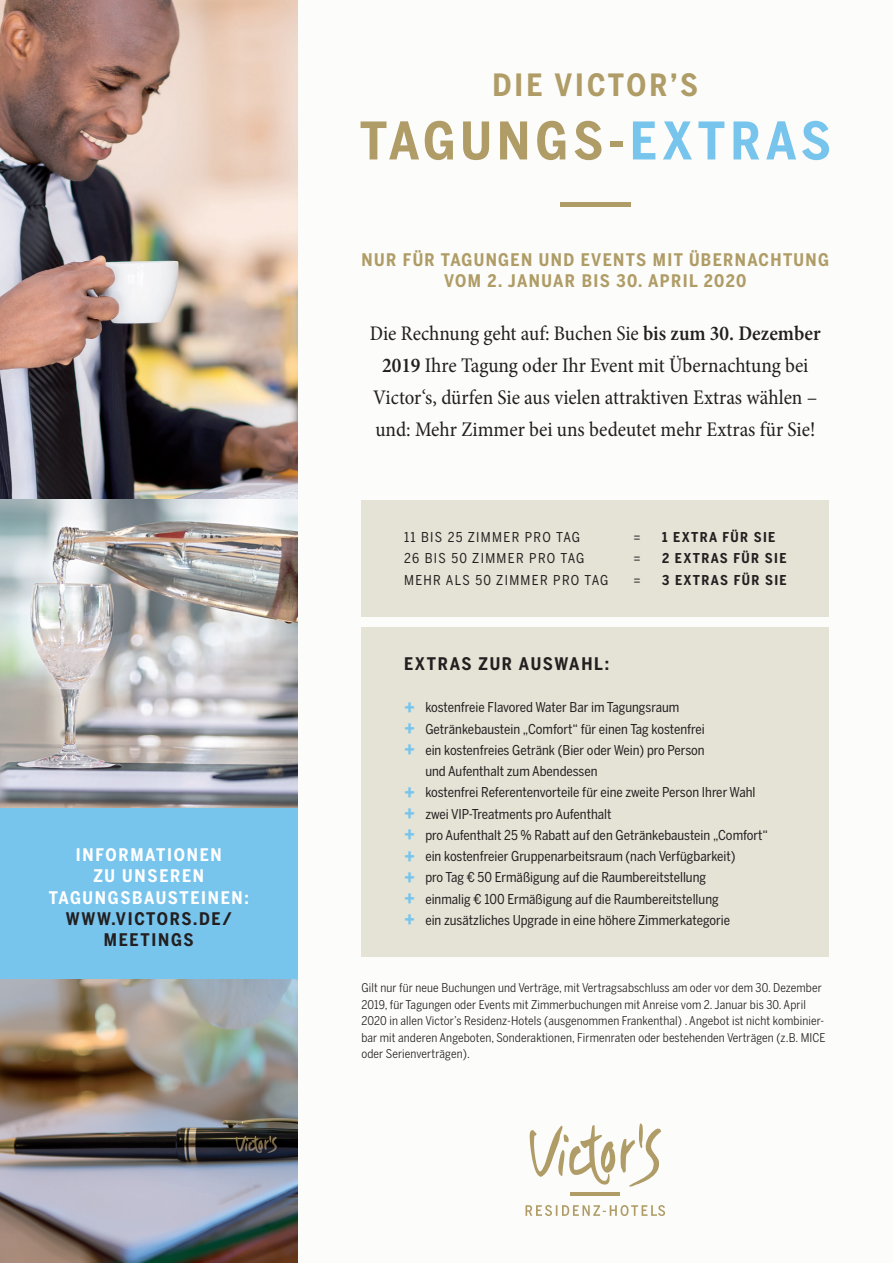
<style>
.page{position:relative;width:893px;height:1263px;background:#fcfcfa}
.page>*{position:absolute;margin:0;border:0;box-sizing:border-box;transform-origin:0 0}
.t1{font:700 51.3px "Benton Sans Cond";letter-spacing:.095em;color:#af9c66}
.t2{font:700 30.45px "Benton Sans Cond";letter-spacing:.1em;color:#af9c66}
.t3{font:condensed 21px/32px "Minion Pro";color:#231f20;text-align:center}
.t4{font:700 17.25px/21.3px "Benton Sans Cond";letter-spacing:.08em;color:#af9c66;text-align:center}
.t5{font:700 17.25px/21.3px "Benton Sans Cond";letter-spacing:.1em;color:#fff;text-align:center}
.t6{font:700 17.25px/21.3px "Benton Sans Cond";letter-spacing:.1em;color:#231f20;text-align:center}
.t7{font:13.5px "Benton Sans Cond";color:#231f20}
.t8{font:13.5px "Benton Sans Cond";letter-spacing:.1em;color:#231f20}
.t9{font:700 13.5px "Benton Sans Cond";letter-spacing:.1em;color:#231f20}
.t10{font:12px/16.5px "Benton Sans Cond";letter-spacing:.01em;color:#231f20}
.s1{color:#77c4ed}
.s2{font-weight:600}
.s3{font-weight:700;font-size:19.5px;color:#77c4ed}
</style>
<div class="page">
<img style="left:0;top:978px;width:298px;height:285px">
<img style="left:0;top:0;width:298px;height:808px">
<div style="left:0;top:808px;width:298px;height:170px;background:#77c4ed"></div>
<div style="left:361px;top:500px;width:468px;height:117px;background:#e5e3d6"></div>
<div style="left:361px;top:627px;width:468px;height:330px;background:#e5e3d6"></div>
<hr style="left:560px;top:202px;width:71px;height:4px;background:#af9c66">
<svg style="left:525px;top:1205px;width:140px;height:11px"></svg>
<hr style="left:571px;top:1193px;width:49px;height:3px;background:#af9c66">
<svg style="left:529px;top:1123px;width:132px;height:63px"></svg>
<p class="t5" style="left:49px;top:844px;width:202px">INFORMATIONEN<br>ZU UNSEREN<br>TAGUNGSBAUSTEINEN:</p>
<p class="t6" style="left:66px;top:908px;width:168px">WWW.VICTORS.DE/<br>MEETINGS</p>
<h2 class="t2" style="left:492px;top:67px;width:207px">DIE VICTOR’S</h2>
<h1 class="t1" style="left:360px;top:111px;width:473px">TAGUNGS-<span class="s1">EXTRAS</span></h1>
<p class="t4" style="left:361px;top:249px;width:469px">NUR FÜR TAGUNGEN UND EVENTS MIT ÜBERNACHTUNG<br>VOM 2. JANUAR BIS 30. APRIL 2020</p>
<h3 class="t3" style="left:370px;top:318px;width:452px">Die Rechnung geht auf: Buchen Sie <span class="s2">bis zum 30. Dezember 2019</span> Ihre Tagung oder Ihr Event mit Übernachtung bei Victor‘s, dürfen Sie aus vielen attraktiven Extras wählen – und: Mehr Zimmer bei uns bedeutet mehr Extras für Sie!</h3>
<p class="t8" style="left:404px;top:529px;width:178px">11 BIS 25 ZIMMER PRO TAG</p>
<p class="t7" style="left:634px;top:529px;width:9px">=</p>
<p class="t9" style="left:662px;top:529px;width:115px">1 EXTRA FÜR SIE</p>
<p class="t8" style="left:404px;top:551px;width:182px">26 BIS 50 ZIMMER PRO TAG</p>
<p class="t7" style="left:634px;top:551px;width:9px">=</p>
<p class="t9" style="left:662px;top:551px;width:126px">2 EXTRAS FÜR SIE</p>
<p class="t8" style="left:404px;top:572px;width:206px">MEHR ALS 50 ZIMMER PRO TAG</p>
<p class="t7" style="left:634px;top:572px;width:9px">=</p>
<p class="t9" style="left:662px;top:572px;width:126px">3 EXTRAS FÜR SIE</p>
<p class="t6" style="left:404px;top:653px;width:207px">EXTRAS ZUR AUSWAHL:</p>
<p class="t7" style="left:404px;top:699px;width:277px"><span class="s3">+</span> kostenfreie Flavored Water Bar im Tagungsraum</p>
<p class="t7" style="left:404px;top:721px;width:302px"><span class="s3">+</span> Getränkebaustein „Comfort“ für einen Tag kostenfrei</p>
<p class="t7" style="left:404px;top:742px;width:302px"><span class="s3">+</span> ein kostenfreies Getränk (Bier oder Wein) pro Person</p>
<p class="t7" style="left:425px;top:763px;width:174px">und Aufenthalt zum Abendessen</p>
<p class="t7" style="left:404px;top:785px;width:353px"><span class="s3">+</span> kostenfrei Referentenvorteile für eine zweite Person Ihrer Wahl</p>
<p class="t7" style="left:404px;top:806px;width:209px"><span class="s3">+</span> zwei VIP-Treatments pro Aufenthalt</p>
<p class="t7" style="left:404px;top:827px;width:366px"><span class="s3">+</span> pro Aufenthalt 25 % Rabatt auf den Getränkebaustein „Comfort“</p>
<p class="t7" style="left:404px;top:848px;width:333px"><span class="s3">+</span> ein kostenfreier Gruppenarbeitsraum (nach Verfügbarkeit)</p>
<p class="t7" style="left:404px;top:870px;width:304px"><span class="s3">+</span> pro Tag € 50 Ermäßigung auf die Raumbereitstellung</p>
<p class="t7" style="left:404px;top:891px;width:316px"><span class="s3">+</span> einmalig € 100 Ermäßigung auf die Raumbereitstellung</p>
<p class="t7" style="left:404px;top:912px;width:328px"><span class="s3">+</span> ein zusätzliches Upgrade in eine höhere Zimmerkategorie</p>
<p class="t10" style="left:361px;top:980px;width:466px">Gilt nur für neue Buchungen und Verträge, mit Vertragsabschluss am oder vor dem 30. Dezember 2019, für Tagungen oder Events mit Zimmerbuchungen mit Anreise vom 2. Januar bis 30. April 2020 in allen Victor’s Residenz-Hotels (ausgenommen Frankenthal) . Angebot ist nicht kombinier&shy;bar mit anderen Angeboten, Sonderaktionen, Firmenraten oder bestehenden Verträgen (z.B. MICE oder Serienverträgen).</p>
</div>
